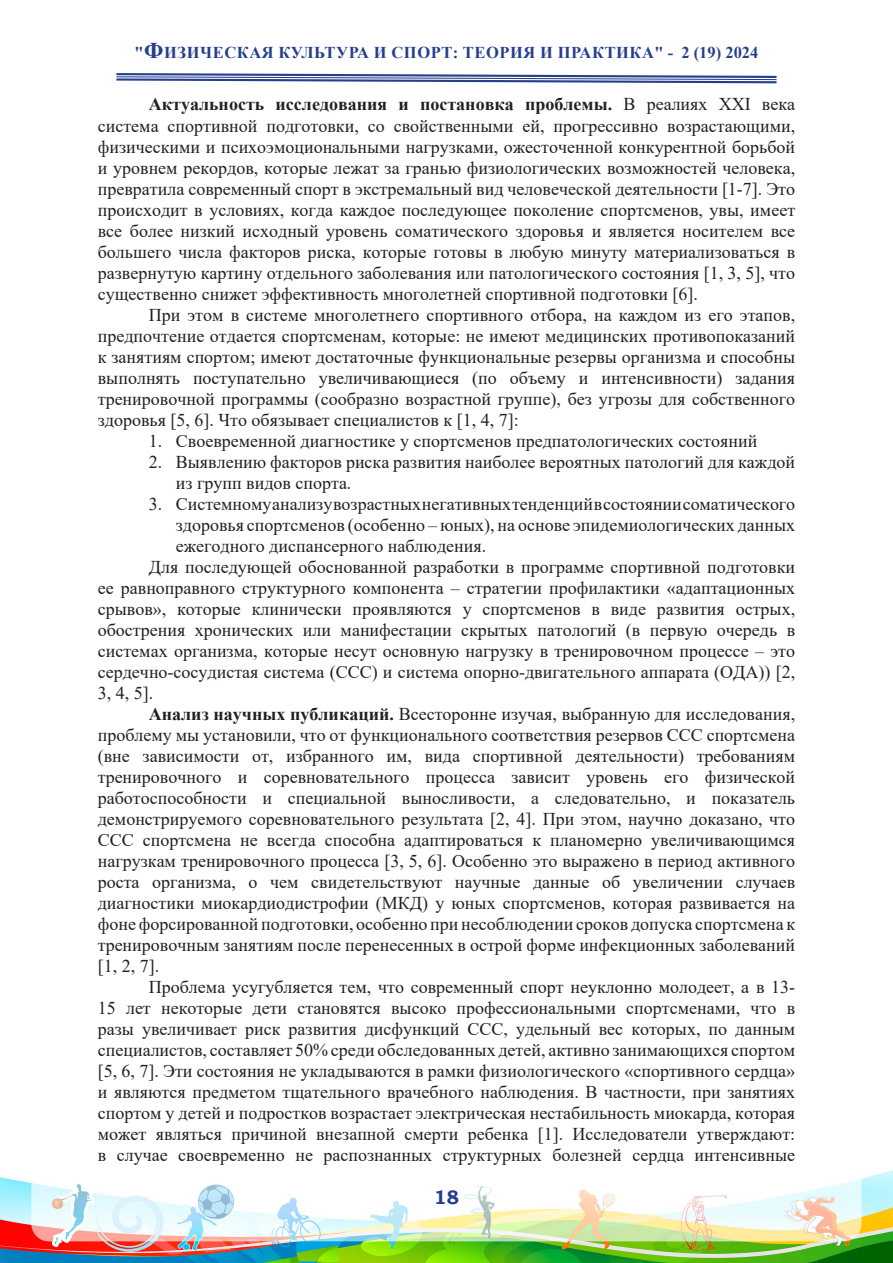
<style>
.page{position:relative;width:893px;height:1263px;background:#fff}
.page>*{position:absolute;margin:0;border:0;box-sizing:border-box;transform-origin:0 0}
.t1{font:700 19.5px "Bookman Old Style";color:#253f8e}
.t2{font:18px/21px "Times New Roman";color:#231f20;text-align:justify}
.t3{font:700 16.5px "Times New Roman";letter-spacing:.035em;color:#253f8e}
.s1{font-size:22.5px}
.s2{font-weight:700}
</style>
<div class="page">
<img style="left:0;top:1170px;width:893px;height:93px">
<svg style="left:116px;top:73px;width:661px;height:11px"></svg>
<p class="t3" style="left:134px;top:40px;width:625px">"<span class="s1">Ф</span>ИЗИЧЕСКАЯ КУЛЬТУРА И СПОРТ: ТЕОРИЯ И ПРАКТИКА" - 2 (19) 2024</p>
<p class="t2" style="left:98px;top:93px;width:699px;text-indent:51px"><span class="s2">Актуальность исследования и постановка проблемы.</span> В реалиях ХХI века система спортивной подготовки, со свойственными ей, прогрессивно возрастающими, физическими и психоэмоциональными нагрузками, ожесточенной конкурентной борьбой и уровнем рекордов, которые лежат за гранью физиологических возможностей человека, превратила современный спорт в экстремальный вид человеческой деятельности [1-7]. Это происходит в условиях, когда каждое последующее поколение спортсменов, увы, имеет все более низкий исходный уровень соматического здоровья и является носителем все большего числа факторов риска, которые готовы в любую минуту материализоваться в развернутую картину отдельного заболевания или патологического состояния [1, 3, 5], что существенно снижет эффективность многолетней спортивной подготовки [6].</p>
<p class="t2" style="left:98px;top:304px;width:699px;text-indent:51px">При этом в системе многолетнего спортивного отбора, на каждом из его этапов, предпочтение отдается спортсменам, которые: не имеют медицинских противопоказаний к занятиям спортом; имеют достаточные функциональные резервы организма и способны выполнять поступательно увеличивающиеся (по объему и интенсивности) задания тренировочной программы (сообразно возрастной группе), без угрозы для собственного здоровья [5, 6]. Что обязывает специалистов к [1, 4, 7]:</p>
<p class="t2" style="left:149px;top:430px;width:610px">1. Своевременной диагностике у спортсменов предпатологических состояний</p>
<p class="t2" style="left:176px;top:451px;width:621px;text-indent:-27px">2. Выявлению факторов риска развития наиболее вероятных патологий для каждой из групп видов спорта.</p>
<p class="t2" style="left:176px;top:493px;width:621px;text-indent:-27px">3. Системному анализу возрастных негативных тенденций в состоянии соматического здоровья спортсменов (особенно – юных), на основе эпидемиологических данных ежегодного диспансерного наблюдения.</p>
<p class="t2" style="left:98px;top:556px;width:699px;text-indent:51px">Для последующей обоснованной разработки в программе спортивной подготовки ее равноправного структурного компонента – стратегии профилактики «адаптационных срывов», которые клинически проявляются у спортсменов в виде развития острых, обострения хронических или манифестации скрытых патологий (в первую очередь в системах организма, которые несут основную нагрузку в тренировочном процессе – это сердечно-сосудистая система (ССС) и система опорно-двигательного аппарата (ОДА)) [2, 3, 4, 5].</p>
<p class="t2" style="left:98px;top:703px;width:699px;text-indent:51px"><span class="s2">Анализ научных публикаций.</span> Всесторонне изучая, выбранную для исследования, проблему мы установили, что от функционального соответствия резервов ССС спортсмена (вне зависимости от, избранного им, вида спортивной деятельности) требованиям тренировочного и соревновательного процесса зависит уровень его физической работоспособности и специальной выносливости, а следовательно, и показатель демонстрируемого соревновательного результата [2, 4]. При этом, научно доказано, что ССС спортсмена не всегда способна адаптироваться к планомерно увеличивающимся нагрузкам тренировочного процесса [3, 5, 6]. Особенно это выражено в период активного роста организма, о чем свидетельствуют научные данные об увеличении случаев диагностики миокардиодистрофии (МКД) у юных спортсменов, которая развивается на фоне форсированной подготовки, особенно при несоблюдении сроков допуска спортсмена к тренировочным занятиям после перенесенных в острой форме инфекционных заболеваний [1, 2, 7].</p>
<p class="t2" style="left:98px;top:976px;width:699px;text-indent:51px">Проблема усугубляется тем, что современный спорт неуклонно молодеет, а в 13- 15 лет некоторые дети становятся высоко профессиональными спортсменами, что в разы увеличивает риск развития дисфункций ССС, удельный вес которых, по данным специалистов, составляет 50% среди обследованных детей, активно занимающихся спортом [5, 6, 7]. Эти состояния не укладываются в рамки физиологического «спортивного сердца» и являются предметом тщательного врачебного наблюдения. В частности, при занятиях спортом у детей и подростков возрастает электрическая нестабильность миокарда, которая может являться причиной внезапной смерти ребенка [1]. Исследователи утверждают: в случае своевременно не распознанных структурных болезней сердца интенсивные</p>
<p class="t1" style="left:434px;top:1183px;width:27px">18</p>
</div>
